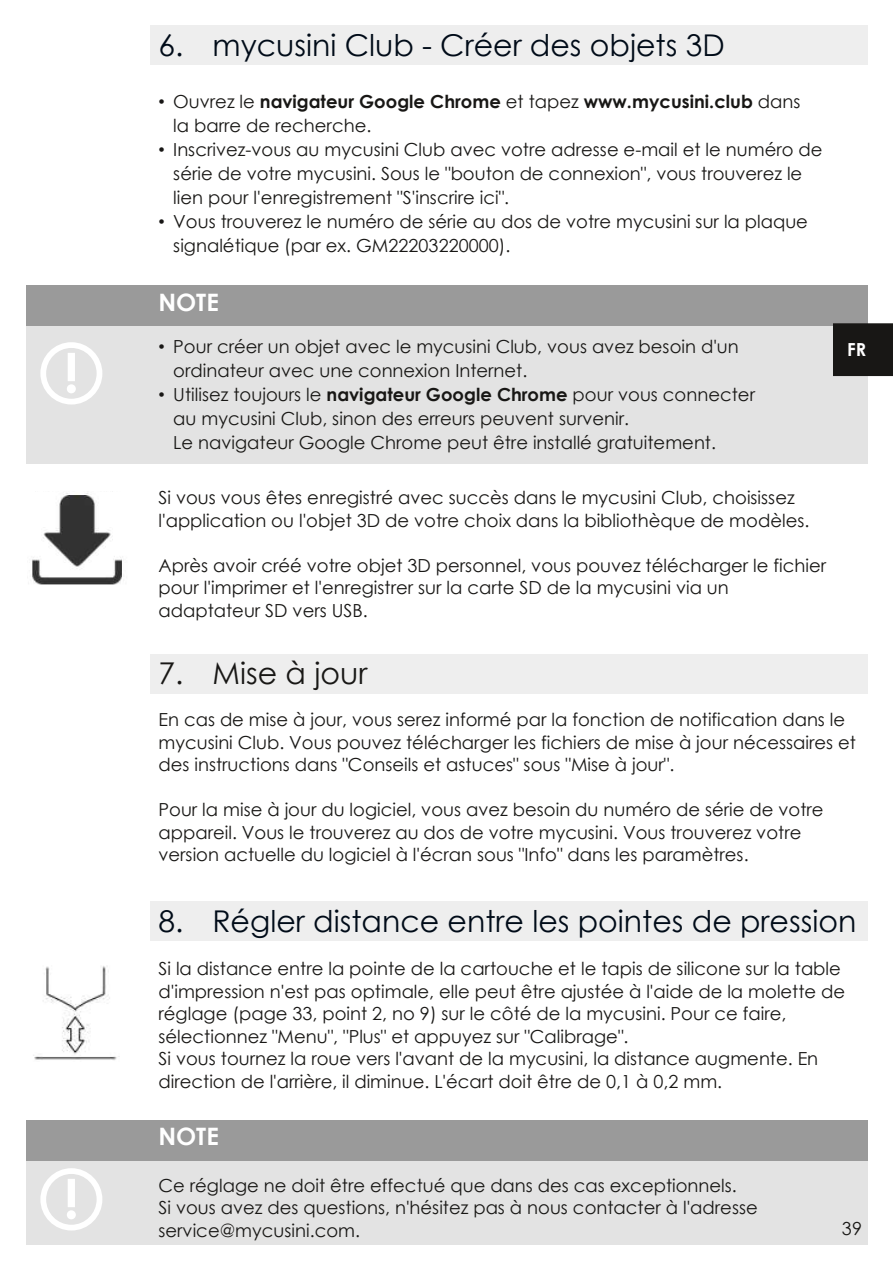
<style>
.page{position:relative;width:893px;height:1263px;background:#fff}
.page>*{position:absolute;margin:0;border:0;box-sizing:border-box;transform-origin:0 0}
.t1{font:700 54px "Century Gothic";color:#fff}
.t2{font:30px "Century Gothic";color:#000b18}
.t3{font:30px "Century Gothic";color:#181715}
.t4{font:700 24px "Century Gothic";color:#fff}
.t5{font:18px/22.5px "Century Gothic";color:#181715}
.t6{font:700 18px/24px "Century Gothic";color:#181715}
.t7{font:700 18px "Century Gothic";color:#fff}
.s1{font-family:"Arial";font-weight:400}
.s2{font-weight:400}
.s3{font-family:"Arial"}
.s4{font-weight:700}
</style>
<div class="page">
<div style="left:150px;top:902px;width:717px;height:39px;background:#eee"></div>
<div style="left:150px;top:654px;width:717px;height:39px;background:#eee"></div>
<div style="left:150px;top:26px;width:717px;height:39px;background:#eee"></div>
<div style="left:26px;top:1159px;width:841px;height:85px;background:#e3e3e3"></div>
<div style="left:26px;top:1120px;width:841px;height:41px;background:#9a9a9a"></div>
<div style="left:26px;top:325px;width:841px;height:138px;background:#e3e3e3"></div>
<div style="left:26px;top:286px;width:841px;height:40px;background:#9a9a9a"></div>
<img style="left:32px;top:493px;width:90px;height:92px">
<div style="left:40px;top:1168px;width:62px;height:62px;border:6px solid #fff;border-radius:50%"></div>
<div style="left:40px;top:342px;width:62px;height:62px;border:6px solid #fff;border-radius:50%"></div>
<div style="left:833px;top:323px;width:60px;height:53px;background:#181715"></div>
<img style="left:33px;top:966px;width:87px;height:94px">
<h1 class="t1" style="left:64px;top:338px;width:17px">!</h1>
<h1 class="t1" style="left:64px;top:1164px;width:17px">!</h1>
<h2 class="t2" style="left:158px;top:26px;width:568px">6. mycusini Club - Créer des objets 3D</h2>
<p class="t6" style="left:173px;top:89px;width:629px;text-indent:-15px"><span class="s1">•</span> <span class="s2">Ouvrez le</span> navigateur Google Chrome <span class="s2">et tapez</span> www.mycusini.club <span class="s2">dans la barre de recherche.</span></p>
<p class="t5" style="left:173px;top:137px;width:651px;line-height:24px;text-indent:-15px"><span class="s3">•</span> Inscrivez-vous au mycusini Club avec votre adresse e-mail et le numéro de série de votre mycusini. Sous le "bouton de connexion", vous trouverez le lien pour l'enregistrement "S'inscrire ici".</p>
<p class="t5" style="left:173px;top:209px;width:636px;line-height:24px;text-indent:-15px"><span class="s3">•</span> Vous trouverez le numéro de série au dos de votre mycusini sur la plaque signalétique (par ex. GM22203220000).</p>
<h3 class="t4" style="left:158px;top:286px;width:62px">NOTE</h3>
<p class="t5" style="left:173px;top:334px;width:567px;line-height:24px;text-indent:-15px"><span class="s3">•</span> Pour créer un objet avec le mycusini Club, vous avez besoin d'un ordinateur avec une connexion Internet.</p>
<p class="t5" style="left:173px;top:382px;width:583px;line-height:24px;text-indent:-15px"><span class="s3">•</span> Utilisez toujours le <span class="s4">navigateur Google Chrome</span> pour vous connecter au mycusini Club, sinon des erreurs peuvent survenir.<br>Le navigateur Google Chrome peut être installé gratuitement.</p>
<p class="t5" style="left:158px;top:486px;width:652px">Si vous vous êtes enregistré avec succès dans le mycusini Club, choisissez l'application ou l'objet 3D de votre choix dans la bibliothèque de modèles.</p>
<p class="t5" style="left:158px;top:553px;width:669px">Après avoir créé votre objet 3D personnel, vous pouvez télécharger le fichier pour l'imprimer et l'enregistrer sur la carte SD de la mycusini via un adaptateur SD vers USB.</p>
<p class="t7" style="left:847px;top:338px;width:21px">FR</p>
<h2 class="t3" style="left:158px;top:654px;width:210px">7. Mise à jour</h2>
<p class="t5" style="left:158px;top:708px;width:699px">En cas de mise à jour, vous serez informé par la fonction de notification dans le mycusini Club. Vous pouvez télécharger les fichiers de mise à jour nécessaires et des instructions dans "Conseils et astuces" sous "Mise à jour".</p>
<p class="t5" style="left:158px;top:798px;width:667px">Pour la mise à jour du logiciel, vous avez besoin du numéro de série de votre appareil. Vous le trouverez au dos de votre mycusini. Vous trouverez votre version actuelle du logiciel à l'écran sous "Info" dans les paramètres.</p>
<h2 class="t2" style="left:158px;top:902px;width:699px">8. Régler distance entre les pointes de pression</h2>
<p class="t5" style="left:158px;top:957px;width:688px">Si la distance entre la pointe de la cartouche et le tapis de silicone sur la table d'impression n'est pas optimale, elle peut être ajustée à l'aide de la molette de réglage (page 33, point 2, no 9) sur le côté de la mycusini. Pour ce faire, sélectionnez "Menu", "Plus" et appuyez sur "Calibrage".<br>Si vous tournez la roue vers l'avant de la mycusini, la distance augmente. En direction de l'arrière, il diminue. L'écart doit être de 0,1 à 0,2 mm.</p>
<h3 class="t4" style="left:158px;top:1121px;width:62px">NOTE</h3>
<p class="t5" style="left:158px;top:1173px;width:601px">Ce réglage ne doit être effectué que dans des cas exceptionnels.<br>Si vous avez des questions, n'hésitez pas à nous contacter à l'adresse service@mycusini.com.</p>
<p class="t5" style="left:842px;top:1216px;width:22px">39</p>
</div>
